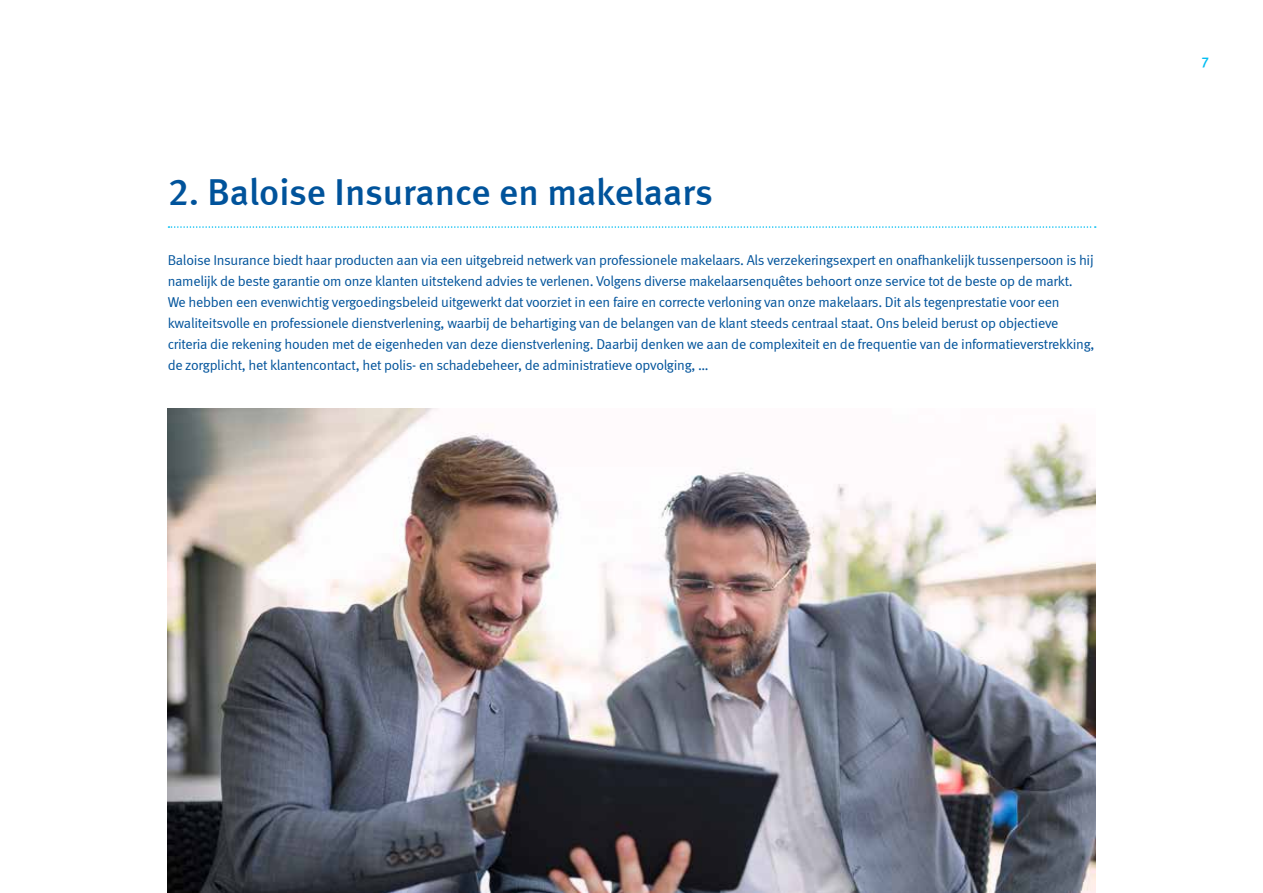
<style>
.page{position:relative;width:1263px;height:893px;background:#fff}
.page>*{position:absolute;margin:0;border:0;box-sizing:border-box;transform-origin:0 0}
.t1{font:37.5px "Meta Medium LF";color:#00539b}
.t2{font:14.25px/21px "Meta Normal LF";letter-spacing:-.02em;color:#00539b}
.t3{font:14.25px "Meta Medium LF";color:#00bdf2}
</style>
<div class="page">
<svg style="left:168px;top:226px;width:928px;height:2px"></svg>
<img style="left:168px;top:408px;width:927px;height:485px">
<h1 class="t1" style="left:168px;top:170px;width:546px">2. Baloise Insurance en makelaars</h1>
<p class="t2" style="left:168px;top:249px;width:928px">Baloise Insurance biedt haar producten aan via een uitgebreid netwerk van professionele makelaars. Als verzekeringsexpert en onafhankelijk tussenpersoon is hij namelijk de beste garantie om onze klanten uitstekend advies te verlenen. Volgens diverse makelaarsenquêtes behoort onze service tot de beste op de markt.<br>We hebben een evenwichtig vergoedingsbeleid uitgewerkt dat voorziet in een faire en correcte verloning van onze makelaars. Dit als tegenprestatie voor een kwaliteitsvolle en professionele dienstverlening, waarbij de behartiging van de belangen van de klant steeds centraal staat. Ons beleid berust op objectieve criteria die rekening houden met de eigenheden van deze dienstverlening. Daarbij denken we aan de complexiteit en de frequentie van de informatieverstrekking, de zorgplicht, het klantencontact, het polis- en schadebeheer, de administratieve opvolging, …</p>
<p class="t3" style="left:1201px;top:54px;width:9px">7</p>
</div>
